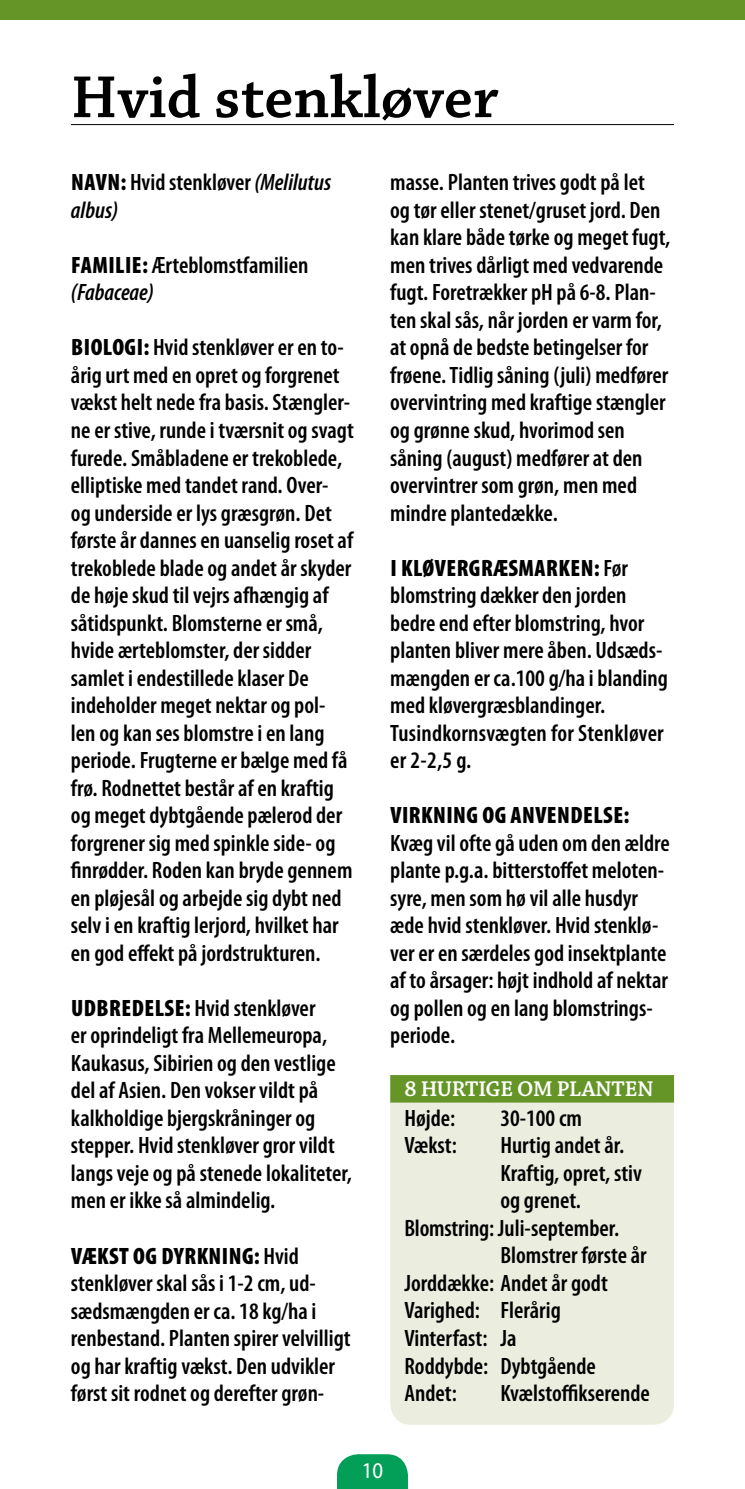
<style>
.page{position:relative;width:745px;height:1489px;background:#fff}
.page>*{position:absolute;margin:0;border:0;box-sizing:border-box;transform-origin:0 0}
.t1{font:600 62.5px "Chaparral Pro";color:#000}
.t2{font:600 condensed 23.75px/27.5px "Myriad Pro";color:#000}
.t3{font:italic 600 condensed 23.75px/27.5px "Myriad Pro";color:#000}
.t4{font:900 condensed 23.75px "Myriad Pro";letter-spacing:.02em;color:#000}
.t5{font:600 22.5px "Chaparral Pro";letter-spacing:-.015em;color:#fff}
.t6{font:semi-condensed 22.5px "Myriad Pro";color:#fff}
.s1{font-weight:900;font-style:normal}
.s2{font-style:normal}
.s3{font-weight:900}
.s4{font-style:italic}
</style>
<div class="page">
<svg style="left:337px;top:1454px;width:70px;height:34px;background:#16a664"></svg>
<div style="left:390px;top:1079px;width:283px;height:345px;background:#ebeedf;border-radius:21px"></div>
<div style="left:0;top:0;width:744px;height:19px;background:#659527"></div>
<div style="left:390px;top:1074px;width:283px;height:28px;background:#659527"></div>
<hr style="left:71px;top:124px;width:602px;height:1px;background:#000">
<h1 class="t1" style="left:71px;top:62px;width:429px">Hvid stenkløver</h1>
<p class="t3" style="left:71px;top:169px;width:261px"><span class="s1">NAVN:</span> <span class="s2">Hvid stenkløver</span> (Melilutus albus)</p>
<p class="t2" style="left:71px;top:252px;width:239px"><span class="s3">FAMILIE:</span> Ærteblomstfamilien <span class="s4">(Fabaceae)</span></p>
<p class="t2" style="left:71px;top:334px;width:284px"><span class="s3">BIOLOGI:</span> Hvid stenkløver er en to&shy;årig urt med en opret og forgrenet vækst helt nede fra basis. Stængler&shy;ne er stive, runde i tværsnit og svagt furede. Småbladene er trekoblede, elliptiske med tandet rand. Over&shy;og underside er lys græsgrøn. Det første år dannes en uanselig roset af trekoblede blade og andet år skyder de høje skud til vejrs afhængig af såtidspunkt. Blomsterne er små, hvide ærteblomster, der sidder samlet i endestillede klaser De indeholder meget nektar og pol&shy;len og kan ses blomstre i en lang periode. Frugterne er bælge med få frø. Rodnettet består af en kraftig og meget dybtgående pælerod der forgrener sig med spinkle side- og finrødder. Roden kan bryde gennem en pløjesål og arbejde sig dybt ned selv i en kraftig lerjord, hvilket har en god effekt på jordstrukturen.</p>
<p class="t2" style="left:71px;top:994px;width:282px"><span class="s3">UDBREDELSE:</span> Hvid stenkløver<br>er oprindeligt fra Mellemeuropa, Kaukasus, Sibirien og den vestlige del af Asien. Den vokser vildt på kalkholdige bjergskråninger og stepper. Hvid stenkløver gror vildt langs veje og på stenede lokaliteter, men er ikke så almindelig.</p>
<p class="t2" style="left:71px;top:1242px;width:281px"><span class="s3">VÆKST OG DYRKNING:</span> Hvid stenkløver skal sås i 1-2 cm, ud&shy;sædsmængden er ca. 18 kg/ha i renbestand. Planten spirer velvilligt og har kraftig vækst. Den udvikler først sit rodnet og derefter grøn-</p>
<p class="t2" style="left:390px;top:169px;width:281px">masse. Planten trives godt på let og tør eller stenet/gruset jord. Den kan klare både tørke og meget fugt, men trives dårligt med vedvarende fugt. Foretrækker pH på 6-8. Plan&shy;ten skal sås, når jorden er varm for, at opnå de bedste betingelser for frøene. Tidlig såning (juli) medfører overvintring med kraftige stængler og grønne skud, hvorimod sen såning (august) medfører at den overvintrer som grøn, men med mindre plantedække.</p>
<p class="t2" style="left:390px;top:554px;width:279px"><span class="s3">I KLØVERGRÆSMARKEN:</span> Før blomstring dækker den jorden bedre end efter blomstring, hvor planten bliver mere åben. Udsæds&shy;mængden er ca.100 g/ha i blanding med kløvergræsblandinger.<br>Tusindkornsvægten for Stenkløver er 2-2,5 g.</p>
<p class="t4" style="left:390px;top:802px;width:240px">VIRKNING OG ANVENDELSE:</p>
<p class="t2" style="left:390px;top:829px;width:281px">Kvæg vil ofte gå uden om den ældre plante p.g.a. bitterstoffet meloten&shy;syre, men som hø vil alle husdyr æde hvid stenkløver. Hvid stenklø&shy;ver er en særdeles god insektplante af to årsager: højt indhold af nektar og pollen og en lang blomstrings&shy;periode.</p>
<p class="t5" style="left:404px;top:1075px;width:32px">8 HURT</p>
<p class="t5" style="left:478px;top:1075px;width:176px">ige om planten</p>
<p class="t2" style="left:404px;top:1104px;width:52px">Højde:</p>
<p class="t2" style="left:500px;top:1104px;width:83px">30-100 cm</p>
<p class="t2" style="left:404px;top:1132px;width:54px">Vækst:</p>
<p class="t2" style="left:500px;top:1132px;width:125px">Hurtig andet år.</p>
<p class="t2" style="left:500px;top:1159px;width:143px">Kraftig, opret, stiv</p>
<p class="t2" style="left:500px;top:1187px;width:82px">og grenet.</p>
<p class="t2" style="left:404px;top:1214px;width:216px">Blomstring: Juli-september.</p>
<p class="t2" style="left:500px;top:1242px;width:148px">Blomstrer første år</p>
<p class="t2" style="left:404px;top:1269px;width:205px">Jorddække: Andet år godt</p>
<p class="t2" style="left:404px;top:1297px;width:158px">Varighed: Flerårig</p>
<p class="t2" style="left:404px;top:1324px;width:113px">Vinterfast: Ja</p>
<p class="t2" style="left:404px;top:1352px;width:193px">Roddybde: Dybtgående</p>
<p class="t2" style="left:404px;top:1379px;width:54px">Andet:</p>
<p class="t2" style="left:500px;top:1379px;width:151px">Kvælstoffikserende</p>
<p class="t6" style="left:361px;top:1458px;width:23px">10</p>
</div>
